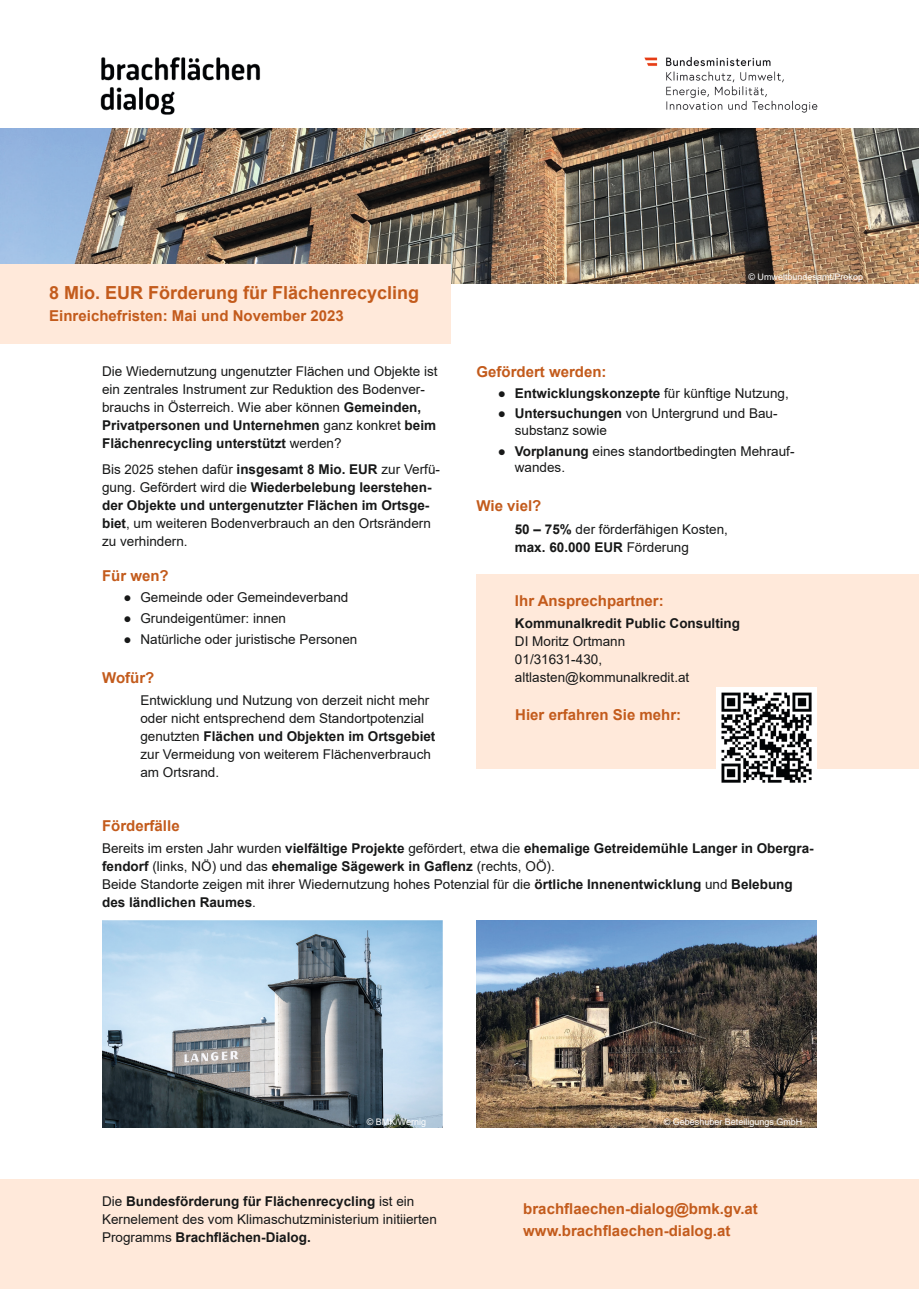
<style>
.page{position:relative;width:919px;height:1289px;background:#fff}
.page>*{position:absolute;margin:0;border:0;box-sizing:border-box;transform-origin:0 0}
.t1{font:700 18px "Arial";color:#c35b1c}
.t2{font:700 15px/22.2px "Arial";color:#c35b1c}
.t3{font:13.5px/18px "Arial";color:#171818}
.t4{font:700 13.5px/18px "Arial";color:#171818}
.t5{font:9px "Arial";color:#fff}
.s1{font-weight:700}
.s2{font-size:13.2px}
.s3{font-weight:400}
</style>
<div class="page">
<img style="left:644px;top:56px;width:174px;height:57px">
<img style="left:100px;top:57px;width:161px;height:58px">
<img style="left:0;top:128px;width:918px;height:155px">
<div style="left:0;top:1179px;width:918px;height:109px;background:#ffe9da"></div>
<div style="left:476px;top:574px;width:442px;height:195px;background:#ffe9da"></div>
<img style="left:716px;top:687px;width:100px;height:96px">
<img style="left:102px;top:920px;width:340px;height:207px">
<img style="left:476px;top:920px;width:340px;height:207px">
<div style="left:0;top:264px;width:450px;height:79px;background:#ffe9da"></div>
<h1 class="t1" style="left:49px;top:280px;width:371px">8 Mio. EUR Förderung für Flächenrecycling</h1>
<p class="t2" style="left:49px;top:305px;width:296px">Einreichefristen: Mai und November 2023</p>
<p class="t3" style="left:102px;top:362px;width:337px">Die Wiedernutzung ungenutzter Flächen und Objekte ist ein zentrales Instrument zur Reduktion des Bodenver&shy;brauchs in Österreich. Wie aber können <span class="s1">Gemeinden, Privatpersonen und Unternehmen</span> ganz konkret <span class="s1">beim Flächenrecycling unterstützt</span> werden?</p>
<p class="t3" style="left:102px;top:460px;width:339px">Bis <span class="s2">2025</span> stehen dafür <span class="s1">insgesamt 8 Mio. EUR</span> zur Verfü&shy;gung. Gefördert wird die <span class="s1">Wiederbelebung leerstehen&shy;der Objekte und untergenutzter Flächen im Ortsge&shy;biet</span>, um weiteren Bodenverbrauch an den Ortsrändern zu verhindern.</p>
<p class="t2" style="left:102px;top:565px;width:68px">Für wen?</p>
<p class="t3" style="left:123px;top:588px;width:226px">● Gemeinde oder Gemeindeverband</p>
<p class="t3" style="left:123px;top:609px;width:164px">● Grundeigentümer: innen</p>
<p class="t3" style="left:123px;top:629px;width:235px">● Natürliche oder juristische Personen</p>
<p class="t2" style="left:102px;top:666px;width:54px">Wofür?</p>
<p class="t3" style="left:140px;top:691px;width:296px">Entwicklung und Nutzung von derzeit nicht mehr oder nicht entsprechend dem Standortpotenzial genutzten <span class="s1">Flächen und Objekten im Ortsgebiet </span>zur Vermeidung von weiterem Flächenverbrauch am Ortsrand.</p>
<p class="t5" style="left:748px;top:271px;width:116px">© Umweltbundesamt/Prokop</p>
<p class="t2" style="left:476px;top:360px;width:132px">Gefördert werden:</p>
<p class="t3" style="left:497px;top:384px;width:292px">● <span class="s1">Entwicklungskonzepte</span> für künftige Nutzung,</p>
<p class="t3" style="left:514px;top:405px;width:264px;line-height:16.5px;text-indent:-17px">● <span class="s1">Untersuchungen</span> von Untergrund und Bau&shy;substanz sowie</p>
<p class="t3" style="left:514px;top:442px;width:281px;line-height:16.5px;text-indent:-17px">● <span class="s1">Vorplanung</span> eines standortbedingten Mehrauf&shy;wandes.</p>
<p class="t2" style="left:476px;top:495px;width:66px">Wie viel?</p>
<p class="t3" style="left:514px;top:520px;width:215px"><span class="s1">50 – 75%</span> der förderfähigen Kosten, <span class="s1">max. 60.000 EUR</span> Förderung</p>
<p class="t2" style="left:515px;top:589px;width:150px">Ihr Ansprechpartner:</p>
<p class="t4" style="left:515px;top:614px;width:227px">Kommunalkredit Public Consulting</p>
<p class="t3" style="left:515px;top:632px;width:176px">DI Moritz Ortmann<br>01/31631-430, altlasten@kommunalkredit.at</p>
<p class="t2" style="left:515px;top:704px;width:167px">Hier erfahren Sie mehr:</p>
<p class="t2" style="left:102px;top:814px;width:79px">Förderfälle</p>
<p class="t4" style="left:102px;top:839px;width:713px"><span class="s3">Bereits im ersten Jahr wurden</span> vielfältige Projekte <span class="s3">gefördert, etwa die</span> ehemalige Getreidemühle Langer in Obergra&shy;fendorf <span class="s3">(links, NÖ) und das</span> ehemalige Sägewerk in Gaflenz <span class="s3">(rechts, OÖ).<br>Beide Standorte zeigen mit ihrer Wiedernutzung hohes Potenzial für die</span> örtliche Innenentwicklung <span class="s3">und</span> Belebung des ländlichen Raumes<span class="s3">.</span></p>
<p class="t5" style="left:367px;top:1115px;width:61px">© BMK/Wernig</p>
<p class="t5" style="left:663px;top:1115px;width:140px">© Gebeshuber Beteiligungs GmbH</p>
<p class="t3" style="left:102px;top:1192px;width:336px">Die <span class="s1">Bundesförderung für Flächenrecycling</span> ist ein<br>Kernelement des vom Klimaschutzministerium initiierten<br>Programms <span class="s1">Brachflächen-Dialog.</span></p>
<p class="t2" style="left:523px;top:1197px;width:236px">brachflaechen-dialog@bmk.gv.at www.brachflaechen-dialog.at</p>
</div>
